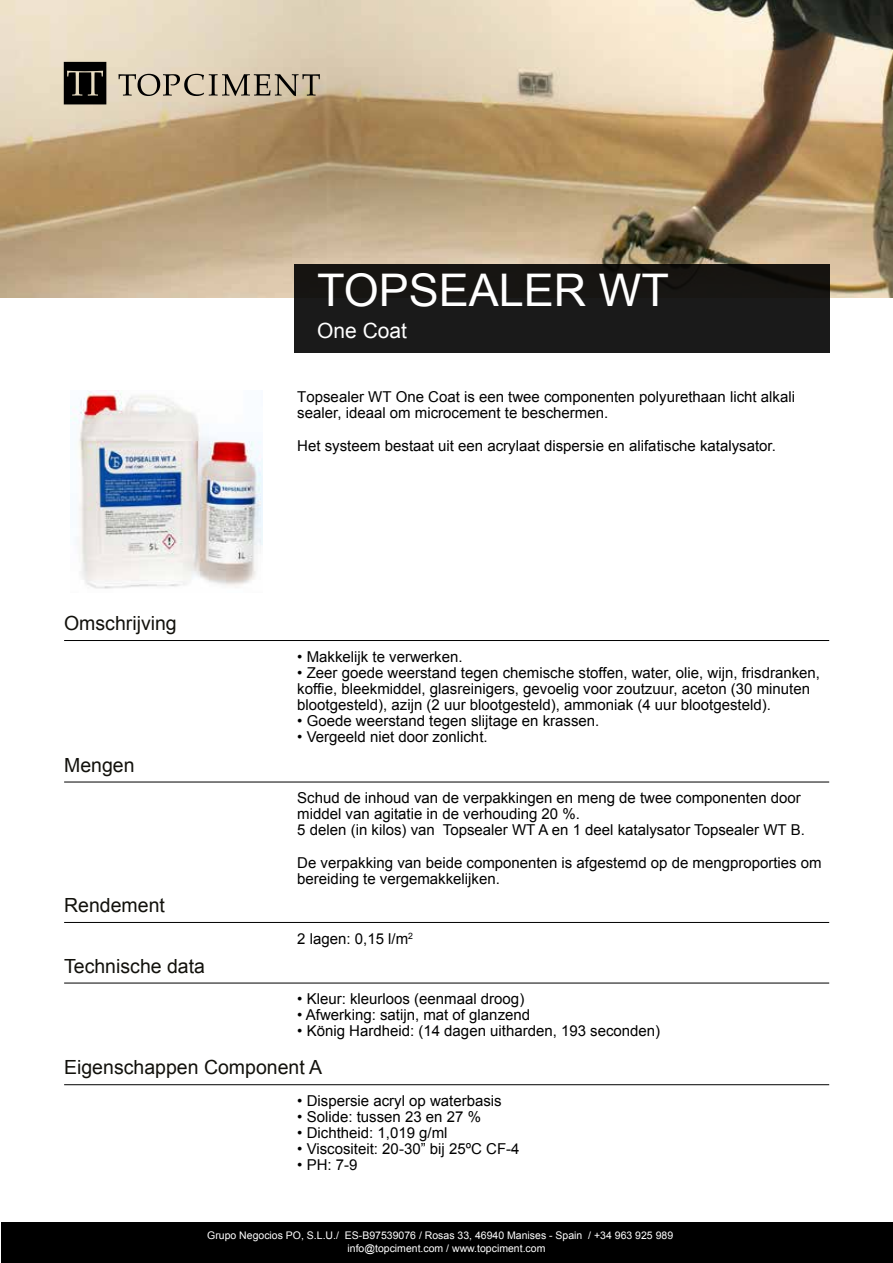
<style>
.page{position:relative;width:893px;height:1263px;background:#fff}
.page>*{position:absolute;margin:0;border:0;box-sizing:border-box;transform-origin:0 0}
.t1{font:45px "Arial";color:#fff}
.t2{font:21px "Arial";color:#fff}
.t3{font:19.5px "Arial";color:#12110c}
.t4{font:15px/16px "Arial";color:#000}
.t5{font:10.5px "Arial";color:#fff}
</style>
<div class="page">
<div style="left:1px;top:1222px;width:892px;height:41px;background:#000"></div>
<img style="left:70px;top:391px;width:192px;height:198px">
<img style="left:0;top:0;width:893px;height:298px">
<div style="left:294px;top:264px;width:535px;height:88px;background:#1a1a1a"></div>
<svg style="left:118px;top:74px;width:202px;height:22px;background:#a79c89"></svg>
<svg style="left:64px;top:62px;width:42px;height:42px;background:#1d1c18"></svg>
<hr style="left:64px;top:640px;width:765px;height:1px;background:#000">
<hr style="left:64px;top:782px;width:765px;height:1px;background:#000">
<hr style="left:64px;top:922px;width:765px;height:1px;background:#000">
<hr style="left:64px;top:983px;width:765px;height:1px;background:#000">
<hr style="left:64px;top:1084px;width:765px;height:1px;background:#000">
<h1 class="t1" style="left:317px;top:261px;width:353px">TOPSEALER WT</h1>
<h2 class="t2" style="left:317px;top:317px;width:91px">One Coat</h2>
<h3 class="t3" style="left:64px;top:610px;width:114px">Omschrijving</h3>
<h3 class="t3" style="left:64px;top:752px;width:72px">Mengen</h3>
<h3 class="t3" style="left:64px;top:892px;width:102px">Rendement</h3>
<h3 class="t3" style="left:64px;top:953px;width:142px">Technische data</h3>
<p class="t4" style="left:297px;top:388px;width:499px;line-height:16.5px">Topsealer WT One Coat is een twee componenten polyurethaan licht alkali sealer, ideaal om microcement te beschermen.</p>
<p class="t4" style="left:297px;top:438px;width:480px">Het systeem bestaat uit een acrylaat dispersie en alifatische katalysator.</p>
<p class="t4" style="left:297px;top:649px;width:167px">• Makkelijk te verwerken.</p>
<p class="t4" style="left:297px;top:665px;width:524px">• Zeer goede weerstand tegen chemische stoffen, water, olie, wijn, frisdranken, koffie, bleekmiddel, glasreinigers, gevoelig voor zoutzuur, aceton (30 minuten blootgesteld), azijn (2 uur blootgesteld), ammoniak (4 uur blootgesteld).</p>
<p class="t4" style="left:297px;top:713px;width:304px">• Goede weerstand tegen slijtage en krassen.</p>
<p class="t4" style="left:297px;top:729px;width:192px">• Vergeeld niet door zonlicht.</p>
<p class="t4" style="left:297px;top:790px;width:509px">Schud de inhoud van de verpakkingen en meng de twee componenten door middel van agitatie in de verhouding 20 %.<br>5 delen (in kilos) van Topsealer WT A en 1 deel katalysator Topsealer WT B.</p>
<p class="t4" style="left:297px;top:854px;width:526px">De verpakking van beide componenten is afgestemd op de mengproporties om bereiding te vergemakkelijken.</p>
<p class="t4" style="left:297px;top:931px;width:117px">2 lagen: 0,15 l/m<sup>2</sup></p>
<p class="t4" style="left:297px;top:991px;width:228px">• Kleur: kleurloos (eenmaal droog)</p>
<p class="t4" style="left:297px;top:1007px;width:234px">• Afwerking: satijn, mat of glanzend</p>
<p class="t4" style="left:297px;top:1023px;width:364px">• König Hardheid: (14 dagen uitharden, 193 seconden)</p>
<h3 class="t3" style="left:64px;top:1055px;width:260px">Eigenschappen Component A</h3>
<p class="t4" style="left:297px;top:1093px;width:206px">• Dispersie acryl op waterbasis</p>
<p class="t4" style="left:297px;top:1109px;width:185px">• Solide: tussen 23 en 27 %</p>
<p class="t4" style="left:297px;top:1125px;width:152px">• Dichtheid: 1,019 g/ml</p>
<p class="t4" style="left:297px;top:1141px;width:224px">• Viscositeit: 20-30” bij 25ºC CF-4</p>
<p class="t4" style="left:297px;top:1157px;width:62px">• PH: 7-9</p>
<p class="t5" style="left:207px;top:1228px;width:468px">Grupo Negocios PO, S.L.U./ ES-B97539076 / Rosas 33, 46940 Manises - Spain / +34 963 925 989</p>
<p class="t5" style="left:347px;top:1241px;width:199px">info@topciment.com / www.topciment.com</p>
</div>
